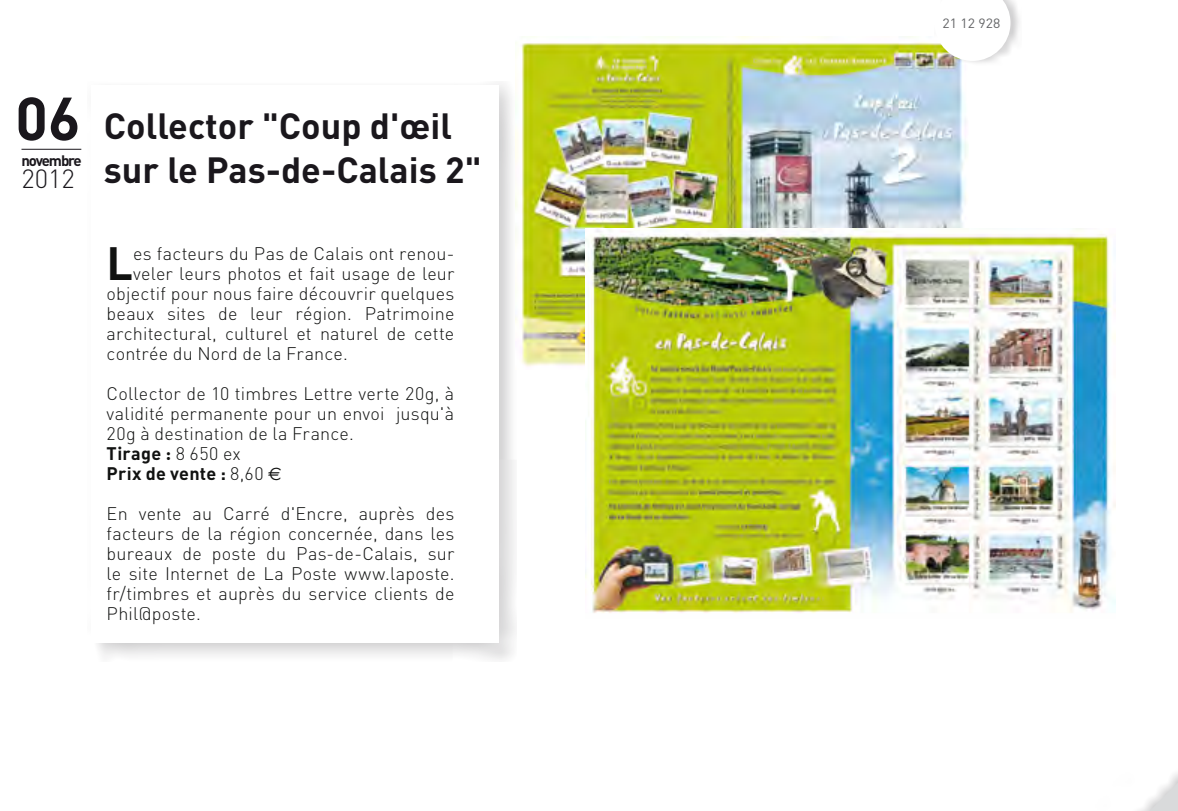
<style>
.page{position:relative;width:1178px;height:811px;background:#fff}
.page>*{position:absolute;margin:0;border:0;box-sizing:border-box;transform-origin:0 0}
.t1{font:700 60px "DIN";color:#1a171c}
.t2{font:700 46px "DIN";color:#111211}
.t3{font:700 36px/44px "DIN";color:#1a171c}
.t4{font:300 26px "DIN";color:#1a171c}
.t5{font:300 18px/20px "DIN";letter-spacing:.01em;color:#111211;text-align:justify}
.t6{font:700 18px "DIN";letter-spacing:.015em;color:#111211}
.t7{font:18px "DIN Bold Alternate";letter-spacing:.015em;color:#111211}
.t8{font:700 15px "DIN";letter-spacing:-.075em;color:#1a171c}
.t9{font:13.4px "DIN";color:#646567;scale:1.04 1}
.s1{font-family:"DIN";font-weight:300}
.s2{font-weight:300}
.s3{font-family:"Euro Sans";font-weight:400}
</style>
<div class="page">
<svg style="left:1139px;top:776px;width:39px;height:35px"></svg>
<hr style="left:21px;top:149px;width:60px;height:1px;background:#1a171c">
<div style="left:88px;top:81px;width:429px;height:581px;background:#1a171c;opacity:.2"></div>
<div style="left:91px;top:85px;width:407px;height:558px;background:#fff"></div>
<img style="left:515px;top:37px;width:452px;height:333px">
<img style="left:585px;top:229px;width:531px;height:384px">
<div style="left:934px;top:0;width:87px;height:66px;background:#1a171c;opacity:.2"></div>
<svg style="left:934px;top:0;width:76px;height:61px"></svg>
<p class="t1" style="left:15px;top:79px;width:67px">06</p>
<p class="t8" style="left:21px;top:151px;width:62px">novembre</p>
<p class="t4" style="left:21px;top:163px;width:55px">2012</p>
<p class="t3" style="left:104px;top:102px;width:379px">Collector "Coup d'œil sur le Pas-de-Calais 2"</p>
<p class="t2" style="left:107px;top:234px;width:28px">L</p>
<p class="t5" style="left:133px;top:244px;width:323px">es facteurs du Pas de Calais ont renou-</p>
<p class="t5" style="left:133px;top:264px;width:323px">veler leurs photos et fait usage de leur</p>
<p class="t5" style="left:107px;top:284px;width:349px">objectif pour nous faire découvrir quelques</p>
<p class="t5" style="left:107px;top:304px;width:349px">beaux sites de leur région. Patrimoine</p>
<p class="t5" style="left:107px;top:324px;width:349px">architectural, culturel et naturel de cette</p>
<p class="t5" style="left:107px;top:344px;width:243px">contrée du Nord de la France.</p>
<p class="t5" style="left:107px;top:384px;width:349px">Collector de 10 timbres Lettre verte 20g, à validité permanente pour un envoi jusqu'à 20g à destination de la France.</p>
<p class="t7" style="left:107px;top:442px;width:136px">Tirage : <span class="s1">8 650 ex</span></p>
<p class="t6" style="left:107px;top:462px;width:177px">Prix de vente : <span class="s2">8,60</span> <span class="s3">€</span></p>
<p class="t5" style="left:107px;top:504px;width:349px">En vente au Carré d'Encre, auprès des facteurs de la région concernée, dans les bureaux de poste du Pas-de-Calais, sur le site Internet de La Poste www.laposte. fr/timbres et auprès du service clients de Phil@poste.</p>
<p class="t9" style="left:942px;top:15px;width:57px">21 12 928</p>
</div>
